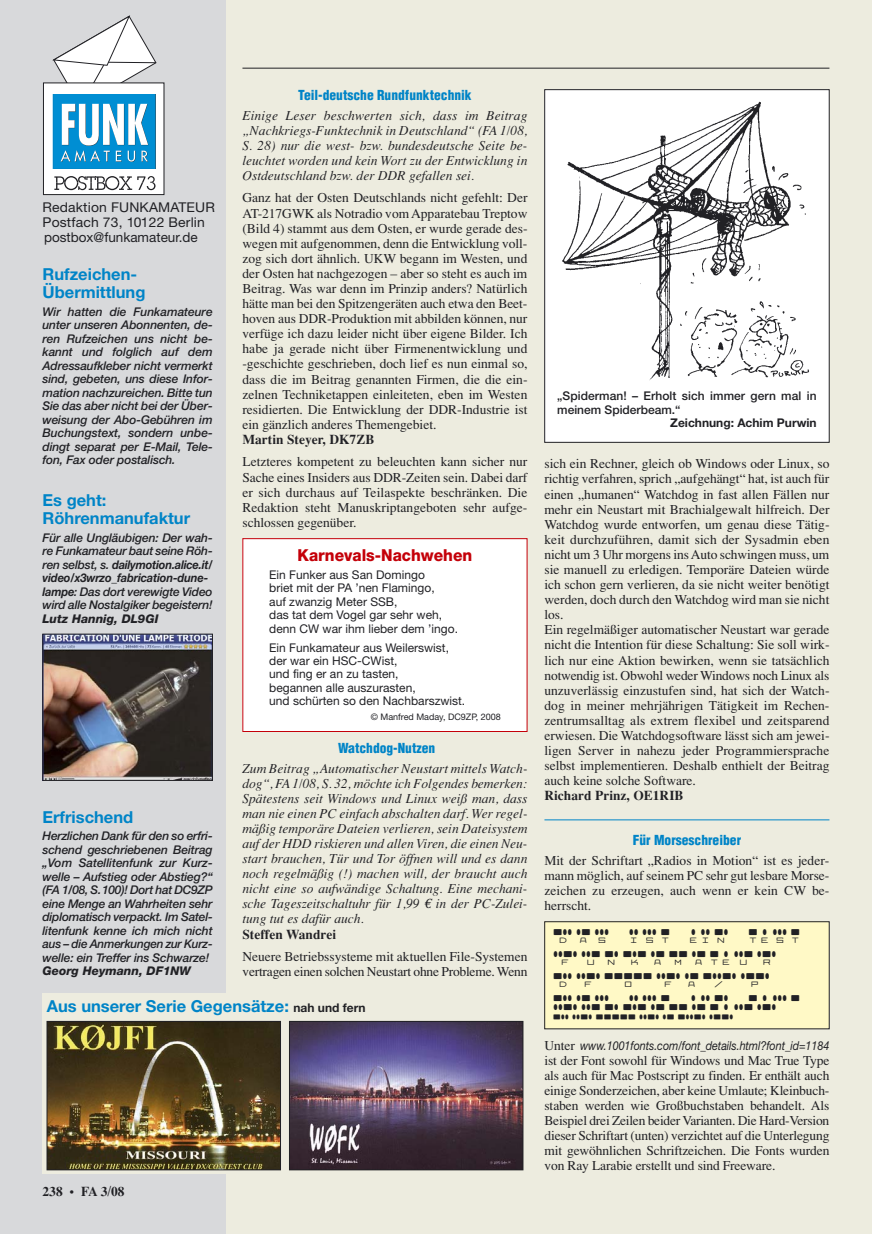
<style>
.page{position:relative;width:872px;height:1234px;background:#fff}
.page>*{position:absolute;margin:0;border:0;box-sizing:border-box;transform-origin:0 0}
.t1{font:18px/21.6px "Radiosin Motion";color:#212125}
.t2{font:18px "Radiosin Motion Hard";color:#212125}
.t3{font:700 16.5px/18px "Helvetica Neue";color:#0084c7}
.t4{font:800 16.5px "Helvetica Neue";color:#c40009;scale:.94 1}
.t5{font:15px "Radiosin Motion Hard";color:#212125}
.t6{font:13.5px/15.1px "Times";color:#212125;text-align:justify}
.t7{font:italic 13.5px/15px "Times";color:#212125;text-align:justify}
.t8{font:13.5px/15px "Helvetica Neue";letter-spacing:.01em;color:#212125}
.t9{font:700 13.5px "Times";color:#212125}
.t10{font:900 condensed 13.5px "Helvetica";color:#0084c7}
.t11{font:italic 12.3px "Helvetica Neue";letter-spacing:-.005em;color:#212125;scale:.88 1}
.t12{font:italic 500 12px/13.5px "Helvetica Neue";letter-spacing:-.015em;color:#212125;text-align:justify}
.t13{font:12px/13.4px "Helvetica Neue";color:#212125}
.t14{font:500 12px/13.5px "Helvetica Neue";letter-spacing:.005em;color:#212125}
.t15{font:italic 800 12px "Helvetica Neue";color:#212125}
.t16{font:700 12px "Helvetica Neue";color:#212125}
.t17{font:9px "Helvetica Neue";color:#212125}
.s1{font-weight:700}
.s2{font-family:"Euro Serif"}
.s3{font-size:12px;color:#212125}
.s4{font-family:"Times";font-style:normal;font-size:13.5px}
</style>
<div class="page">
<div style="left:221px;top:0;width:651px;height:1233px;background:#edecdf"></div>
<div style="left:0;top:0;width:225px;height:1233px;background:#d8d9db"></div>
<hr style="left:242px;top:68px;width:587px;height:1px;background:#212125">
<div style="left:43px;top:83px;width:121px;height:111px;background:#fff"></div>
<div style="left:43px;top:82px;width:121px;height:113px;border:1px solid #212125"></div>
<svg style="left:54px;top:176px;width:101px;height:14px"></svg>
<svg style="left:53px;top:15px;width:104px;height:153px"></svg>
<hr style="left:544px;top:819px;width:285px;height:1px;background:#0084c7">
<div style="left:43px;top:993px;width:484px;height:181px;background:#edecdf"></div>
<img style="left:291px;top:1023px;width:230px;height:144px">
<div style="left:289px;top:1021px;width:234px;height:148px;border:1px solid #212125"></div>
<img style="left:49px;top:1023px;width:230px;height:144px">
<div style="left:47px;top:1021px;width:234px;height:148px;border:1px solid #212125"></div>
<div style="left:243px;top:538px;width:284px;height:193px;background:#fff"></div>
<img style="left:546px;top:91px;width:281px;height:308px">
<div style="left:544px;top:89px;width:285px;height:353px;border:1px solid #212125"></div>
<div style="left:557px;top:391px;width:259px;height:48px;background:#fff"></div>
<img style="left:45px;top:635px;width:166px;height:143px">
<div style="left:43px;top:633px;width:170px;height:147px;border:1px solid #212125"></div>
<div style="left:544px;top:921px;width:285px;height:107px;background:#fff9c6"></div>
<div style="left:544px;top:921px;width:285px;height:107px;border:1px solid #212125"></div>
<p class="t8" style="left:43px;top:201px;width:174px">Redaktion FUNKAMATEUR<br>Postfach 73, 10122 Berlin postbox@funkamateur.de</p>
<p class="t3" style="left:43px;top:266px;width:104px">Rufzeichen-<br>Übermittlung</p>
<p class="t12" style="left:43px;top:306px;width:172px">Wir hatten die Funkamateure unter unseren Abonnenten, de&shy;ren Rufzeichen uns nicht be&shy;kannt und folglich auf dem Adressaufkleber nicht vermerkt sind, gebeten, uns diese Infor&shy;mation nachzureichen. Bitte tun Sie das aber nicht bei der Über&shy;weisung der Abo-Gebühren im Buchungstext, sondern unbe&shy;dingt separat per E-Mail, Tele&shy;fon, Fax oder postalisch.</p>
<p class="t3" style="left:43px;top:492px;width:149px">Es geht:<br>Röhrenmanufaktur</p>
<p class="t12" style="left:43px;top:531px;width:172px;text-align:left">Für alle Ungläubigen: Der wah&shy;re Funkamateur baut seine Röh&shy;ren selbst, s. <span class="s1">dailymotion.alice.it/ video/x3wrzo_fabrication-dune&shy;lampe</span>: Das dort verewigte Video wird alle Nostalgiker begeistern!</p>
<p class="t15" style="left:43px;top:614px;width:118px">Lutz Hannig, DL9GI</p>
<p class="t3" style="left:43px;top:809px;width:92px">Erfrischend</p>
<p class="t12" style="left:43px;top:830px;width:172px">Herzlichen Dank für den so erfri&shy;schend geschriebenen Beitrag „Vom Satellitenfunk zur Kurz&shy;welle – Aufstieg oder Abstieg?“ (FA 1/08, S.100)! Dort hat DC9ZP eine Menge an Wahrheiten sehr diplomatisch verpackt. Im Satel&shy;litenfunk kenne ich mich nicht aus – die Anmerkungen zur Kurz&shy;welle: ein Treffer ins Schwarze!</p>
<p class="t15" style="left:43px;top:966px;width:150px">Georg Heymann, DF1NW</p>
<p class="t10" style="left:298px;top:89px;width:175px">Teil-deutsche Rundfunktechnik</p>
<p class="t7" style="left:242px;top:109px;width:286px">Einige Leser beschwerten sich, dass im Beitrag „Nachkriegs-Funktechnik in Deutschland“ (FA 1/08, S. 28) nur die west- bzw. bundesdeutsche Seite be&shy;leuchtet worden und kein Wort zu der Entwicklung in Ostdeutschland bzw. der DDR gefallen sei.</p>
<p class="t6" style="left:242px;top:192px;width:286px">Ganz hat der Osten Deutschlands nicht gefehlt: Der AT-217GWK als Notradio vom Apparatebau Treptow (Bild 4) stammt aus dem Osten, er wurde gerade des&shy;wegen mit aufgenommen, denn die Entwicklung voll&shy;zog sich dort ähnlich. UKW begann im Westen, und der Osten hat nachgezogen – aber so steht es auch im Beitrag. Was war denn im Prinzip anders? Natürlich hätte man bei den Spitzengeräten auch etwa den Beet&shy;hoven aus DDR-Produktion mit abbilden können, nur verfüge ich dazu leider nicht über eigene Bilder. Ich habe ja gerade nicht über Firmenentwicklung und -geschichte geschrieben, doch lief es nun einmal so, dass die im Beitrag genannten Firmen, die die ein&shy;zelnen Techniketappen einleiteten, eben im Westen residierten. Die Entwicklung der DDR-Industrie ist ein gänzlich anderes Themengebiet.</p>
<p class="t9" style="left:242px;top:434px;width:133px">Martin Steyer, DK7ZB</p>
<p class="t6" style="left:242px;top:455px;width:286px">Letzteres kompetent zu beleuchten kann sicher nur Sache eines Insiders aus DDR-Zeiten sein. Dabei darf er sich durchaus auf Teilaspekte beschränken. Die Redaktion steht Manuskriptangeboten sehr aufge&shy;schlossen gegenüber.</p>
<p class="t4" style="left:297px;top:549px;width:187px">Karnevals-Nachwehen</p>
<p class="t13" style="left:269px;top:569px;width:190px">Ein Funker aus San Domingo<br>briet mit der PA ’nen Flamingo,<br>auf zwanzig Meter SSB,<br>das tat dem Vogel gar sehr weh, denn CW war ihm lieber dem ’ingo.</p>
<p class="t13" style="left:269px;top:642px;width:198px">Ein Funkamateur aus Weilerswist, der war ein HSC-CWist,<br>und fing er an zu tasten,<br>begannen alle auszurasten,<br>und schürten so den Nachbarszwist.</p>
<p class="t17" style="left:371px;top:713px;width:131px">© Manfred Maday, DC9ZP, 2008</p>
<p class="t10" style="left:338px;top:742px;width:99px">Watchdog-Nutzen</p>
<p class="t7" style="left:242px;top:761px;width:286px">Zum Beitrag „Automatischer Neustart mittels Watch&shy;dog“, FA 1/08, S. 32, möchte ich Folgendes bemerken:<br>Spätestens seit Windows und Linux weiß man, dass man nie einen PC einfach abschalten darf. Wer regel&shy;mäßig temporäre Dateien verlieren, sein Dateisystem auf der HDD riskieren und allen Viren, die einen Neu&shy;start brauchen, Tür und Tor öffnen will und es dann noch regelmäßig (!) machen will, der braucht auch nicht eine so aufwändige Schaltung. Eine mechani&shy;sche Tageszeitschaltuhr für 1,99 <span class="s2">€</span> in der PC-Zulei&shy;tung tut es dafür auch.</p>
<p class="t9" style="left:242px;top:929px;width:95px">Steffen Wandrei</p>
<p class="t6" style="left:242px;top:950px;width:286px">Neuere Betriebssysteme mit aktuellen File-Systemen vertragen einen solchen Neustart ohne Probleme. Wenn</p>
<p class="t3" style="left:47px;top:998px;width:320px">Aus unserer Serie Gegensätze: <span class="s3">nah und fern</span></p>
<p class="t9" style="left:43px;top:1186px;width:84px">238 • FA 3/08</p>
<p class="t14" style="left:557px;top:390px;width:261px">„Spiderman! – Erholt sich immer gern mal in meinem Spiderbeam.“</p>
<p class="t16" style="left:670px;top:418px;width:148px">Zeichnung: Achim Purwin</p>
<p class="t6" style="left:544px;top:457px;width:286px;text-align:left">sich ein Rechner, gleich ob Windows oder Linux, so richtig verfahren, sprich „aufgehängt“ hat, ist auch für einen „humanen“ Watchdog in fast allen Fällen nur mehr ein Neustart mit Brachialgewalt hilfreich. Der Watchdog wurde entworfen, um genau diese Tätig&shy;keit durchzuführen, damit sich der Sysadmin eben nicht um 3 Uhr morgens ins Auto schwingen muss, um sie manuell zu erledigen. Temporäre Dateien würde ich schon gern verlieren, da sie nicht weiter benötigt werden, doch durch den Watchdog wird man sie nicht los.<br>Ein regelmäßiger automatischer Neustart war gerade nicht die Intention für diese Schaltung: Sie soll wirk&shy;lich nur eine Aktion bewirken, wenn sie tatsächlich notwendig ist. Obwohl weder Windows noch Linux als unzuverlässig einzustufen sind, hat sich der Watch&shy;dog in meiner mehrjährigen Tätigkeit im Rechen&shy;zentrumsalltag als extrem flexibel und zeitsparend erwiesen. Die Watchdogsoftware lässt sich am jewei&shy;ligen Server in nahezu jeder Programmiersprache selbst implementieren. Deshalb enthielt der Beitrag auch keine solche Software.</p>
<p class="t9" style="left:544px;top:790px;width:141px">Richard Prinz, OE1RIB</p>
<p class="t10" style="left:633px;top:834px;width:110px">Für Morseschreiber</p>
<p class="t6" style="left:544px;top:854px;width:286px">Mit der Schriftart „Radios in Motion“ ist es jeder&shy;mann möglich, auf seinem PC sehr gut lesbare Morse&shy;zeichen zu erzeugen, auch wenn er kein CW be&shy;herrscht.</p>
<h1 class="t1" style="left:552px;top:926px;width:252px">DAS IST EIN TEST<br>FUNKAMATEUR<br>DF0FA/P</h1>
<h1 class="t2" style="left:552px;top:992px;width:252px">Das ist ein Test</h1>
<h1 class="t2" style="left:552px;top:1001px;width:229px">Funkamateur</h1>
<p class="t5" style="left:552px;top:1011px;width:185px">DF0FA/P</p>
<p class="t11" style="left:544px;top:1040px;width:325px"><span class="s4">Unter</span> www.1001fonts.com/font_details.html?font_id=1184</p>
<p class="t6" style="left:544px;top:1053px;width:286px">ist der Font sowohl für Windows und Mac True Type als auch für Mac Postscript zu finden. Er enthält auch einige Sonderzeichen, aber keine Umlaute; Kleinbuch&shy;staben werden wie Großbuchstaben behandelt. Als Beispiel drei Zeilen beider Varianten. Die Hard-Version dieser Schriftart (unten) verzichtet auf die Unterlegung mit gewöhnlichen Schriftzeichen. Die Fonts wurden von Ray Larabie erstellt und sind Freeware.</p>
</div>
